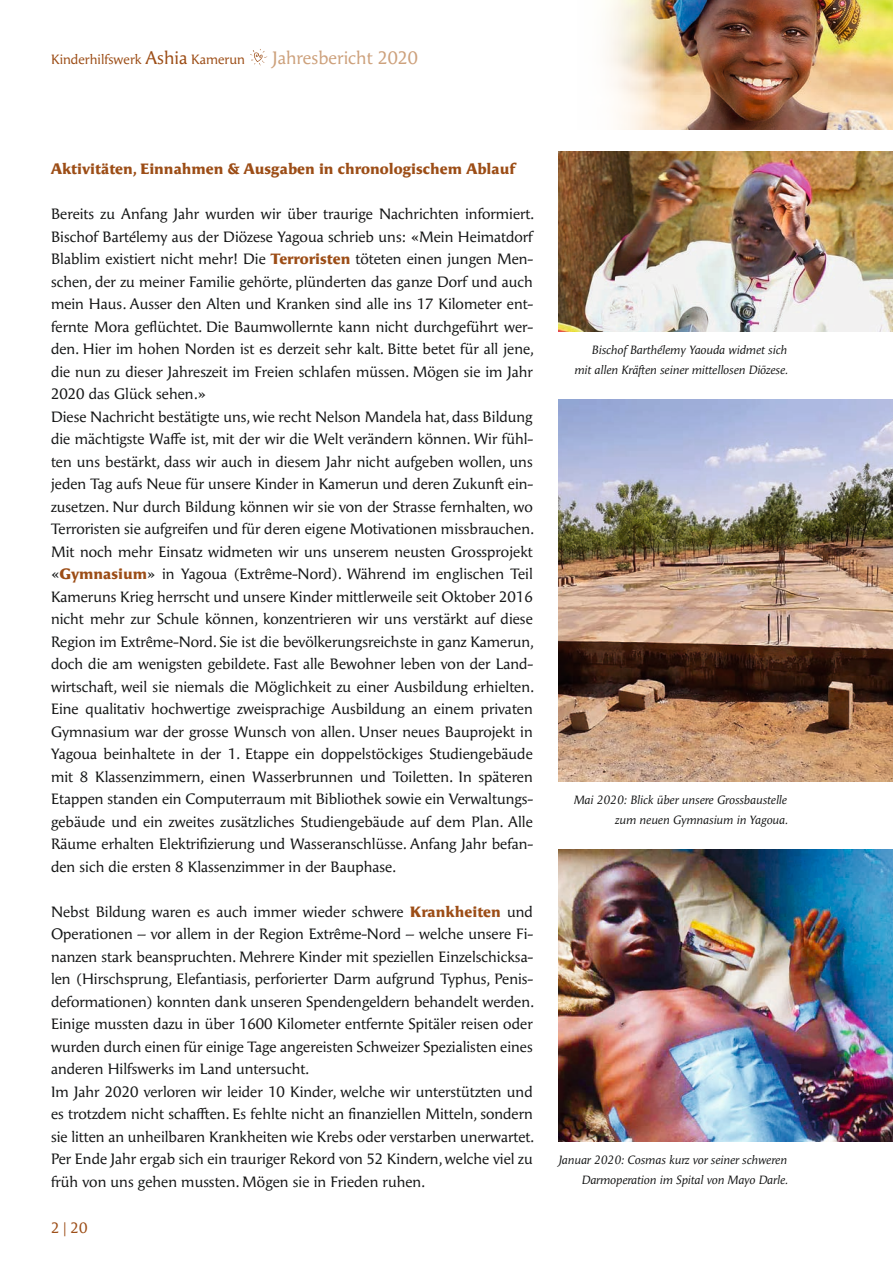
<style>
.page{position:relative;width:893px;height:1263px;background:#fff}
.page>*{position:absolute;margin:0;border:0;box-sizing:border-box;transform-origin:0 0}
.t1{font:18px "Angie Pro";color:#cda17c}
.Grundschrift{font:15px/22.5px "Angie Pro";color:#151616;text-align:justify}
.Zwischentitel{font:900 15px "Angie Pro";color:#9c4d16}
.t2{font:15px "Angie Pro";color:#9c4d16}
.t3{font:13.5px "Angie Pro";color:#9c4d16}
.Bildlegenden_rechtsb{font:italic 12px/19.5px "Angie Pro";color:#151616;text-align:right}
.s1{font-size:18px}
.s2{font-weight:900;color:#9c4d16}
</style>
<div class="page">
<img style="left:607px;top:0;width:286px;height:129px">
<svg style="left:250px;top:49px;width:17px;height:17px"></svg>
<img style="left:558px;top:152px;width:335px;height:180px">
<img style="left:558px;top:399px;width:335px;height:383px">
<img style="left:558px;top:849px;width:335px;height:293px">
<p class="t3" style="left:51px;top:50px;width:195px">Kinderhilfswerk <span class="s1">Ashia</span> Kamerun</p>
<p class="t1" style="left:273px;top:45px;width:147px">Jahresbericht 2020</p>
<p class="Zwischentitel" style="left:51px;top:158px;width:466px">Aktivitäten, Einnahmen &amp; Ausgaben in chronologischem Ablauf</p>
<p class="Grundschrift" style="left:51px;top:202px;width:485px">Bereits zu Anfang Jahr wurden wir über traurige Nachrichten informiert.<br>Bischof Bartélemy aus der Diözese Yagoua schrieb uns: «Mein Heimatdorf Blablim existiert nicht mehr! Die <span class="s2">Terroristen</span> töteten einen jungen Men&shy;schen, der zu meiner Familie gehörte, plünderten das ganze Dorf und auch mein Haus. Ausser den Alten und Kranken sind alle ins 17 Kilometer ent&shy;fernte Mora geflüchtet. Die Baumwollernte kann nicht durchgeführt wer&shy;den. Hier im hohen Norden ist es derzeit sehr kalt. Bitte betet für all jene, die nun zu dieser Jahreszeit im Freien schlafen müssen. Mögen sie im Jahr 2020 das Glück sehen.»</p>
<p class="Grundschrift" style="left:51px;top:404px;width:485px">Diese Nachricht bestätigte uns, wie recht Nelson Mandela hat, dass Bildung die mächtigste Waffe ist, mit der wir die Welt verändern können. Wir fühl&shy;ten uns bestärkt, dass wir auch in diesem Jahr nicht aufgeben wollen, uns jeden Tag aufs Neue für unsere Kinder in Kamerun und deren Zukunft ein&shy;zusetzen. Nur durch Bildung können wir sie von der Strasse fernhalten, wo Terroristen sie aufgreifen und für deren eigene Motivationen missbrauchen.<br>Mit noch mehr Einsatz widmeten wir uns unserem neusten Grossprojekt «<span class="s2">Gymnasium</span>» in Yagoua (Extrême-Nord). Während im englischen Teil Kameruns Krieg herrscht und unsere Kinder mittlerweile seit Oktober 2016 nicht mehr zur Schule können, konzentrieren wir uns verstärkt auf diese Region im Extrême-Nord. Sie ist die bevölkerungsreichste in ganz Kamerun, doch die am wenigsten gebildete. Fast alle Bewohner leben von der Land&shy;wirtschaft, weil sie niemals die Möglichkeit zu einer Ausbildung erhielten.<br>Eine qualitativ hochwertige zweisprachige Ausbildung an einem privaten Gymnasium war der grosse Wunsch von allen. Unser neues Bauprojekt in Yagoua beinhaltete in der 1. Etappe ein doppelstöckiges Studiengebäude mit 8 Klassenzimmern, einen Wasserbrunnen und Toiletten. In späteren Etappen standen ein Computerraum mit Bibliothek sowie ein Verwaltungs&shy;gebäude und ein zweites zusätzliches Studiengebäude auf dem Plan. Alle Räume erhalten Elektrifizierung und Wasseranschlüsse. Anfang Jahr befan&shy;den sich die ersten 8 Klassenzimmer in der Bauphase.</p>
<p class="Grundschrift" style="left:51px;top:899px;width:485px">Nebst Bildung waren es auch immer wieder schwere <span class="s2">Krankheiten</span> und Operationen – vor allem in der Region Extrême-Nord – welche unsere Fi&shy;nanzen stark beanspruchten. Mehrere Kinder mit speziellen Einzelschicksa&shy;len (Hirschsprung, Elefantiasis, perforierter Darm aufgrund Typhus, Penis&shy;deformationen) konnten dank unseren Spendengeldern behandelt werden.<br>Einige mussten dazu in über 1600 Kilometer entfernte Spitäler reisen oder wurden durch einen für einige Tage angereisten Schweizer Spezialisten eines anderen Hilfswerks im Land untersucht.</p>
<p class="Grundschrift" style="left:51px;top:1079px;width:485px">Im Jahr 2020 verloren wir leider 10 Kinder, welche wir unterstützten und es trotzdem nicht schafften. Es fehlte nicht an finanziellen Mitteln, sondern sie litten an unheilbaren Krankheiten wie Krebs oder verstarben unerwartet.<br>Per Ende Jahr ergab sich ein trauriger Rekord von 52 Kindern, welche viel zu früh von uns gehen mussten. Mögen sie in Frieden ruhen.</p>
<p class="t2" style="left:51px;top:1217px;width:38px">2 | 20</p>
<p class="Bildlegenden_rechtsb" style="left:574px;top:340px;width:215px">Bischof Barthélemy Yaouda widmet sich mit allen Kräften seiner mittellosen Diözese.</p>
<p class="Bildlegenden_rechtsb" style="left:573px;top:790px;width:216px">Mai 2020: Blick über unsere Grossbaustelle zum neuen Gymnasium in Yagoua.</p>
<p class="Bildlegenden_rechtsb" style="left:558px;top:1150px;width:231px">Januar 2020: Cosmas kurz vor seiner schweren<br>Darmoperation im Spital von Mayo Darle.</p>
</div>
